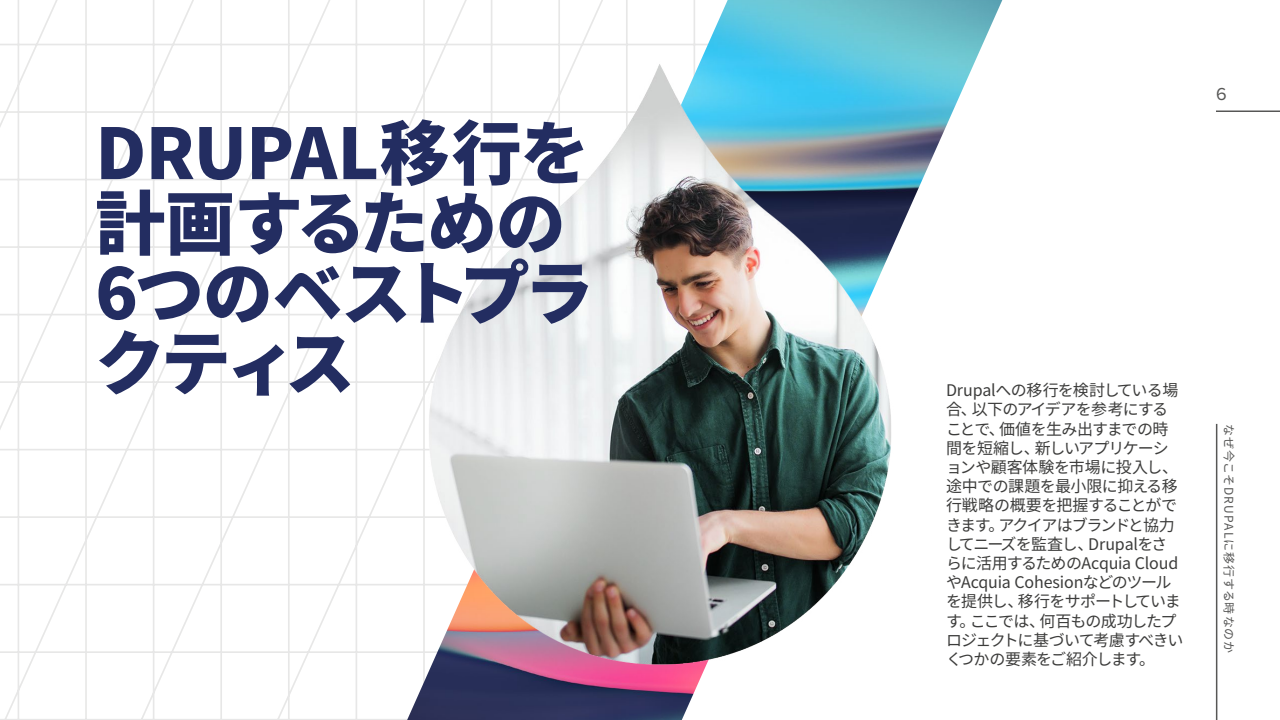
<style>
.page{position:relative;width:1280px;height:720px;background:#fff}
.page>*{position:absolute;margin:0;border:0;box-sizing:border-box;transform-origin:0 0}
.t1{font:900 70px/70px "Noto Sans CJ Kjp";letter-spacing:-.025em;color:#232d61}
.t2{font:18px "Proxima Nova";color:#575756}
.t3{font:16px/19.2px "Noto Sans CJ Kjp";letter-spacing:-.04em;color:#3c3c3b}
.t4{font:12px "Noto Sans CJ Kjp";letter-spacing:.075em;color:#575756}
</style>
<div class="page">
<svg style="left:0;top:0;width:407px;height:720px"></svg>
<img style="left:407px;top:0;width:595px;height:720px">
<img style="left:407px;top:23px;width:506px;height:687px">
<hr style="left:1216px;top:424px;width:1px;height:296px;background:#575756">
<hr style="left:1216px;top:110px;width:64px;height:2px;background:#575756">
<h1 class="t1" style="left:95px;top:120px;width:500px">DRUPAL移行を計画するための<br>6つのベストプラクティス</h1>
<p class="t2" style="left:1216px;top:84px;width:12px">6</p>
<p class="t3" style="left:946px;top:381px;width:239px">Drupalへの移行を検討している場合、以下のアイデアを参考にすることで、価値を生み出すまでの時間を短縮し、新しいアプリケーションや顧客体験を市場に投入し、途中での課題を最小限に抑える移行戦略の概要を把握することができます。アクイアはブランドと協力してニーズを監査し、Drupalをさらに活用するためのAcquia CloudやAcquia Cohesionなどのツールを提供し、移行をサポートしています。ここでは、何百もの成功したプロジェクトに基づいて考慮すべきいくつかの要素をご紹介します。</p>
<p class="t4" style="left:1236px;top:424px;width:231px;rotate:90deg">なぜ今こそDRUPALに移行する時なのか</p>
</div>
